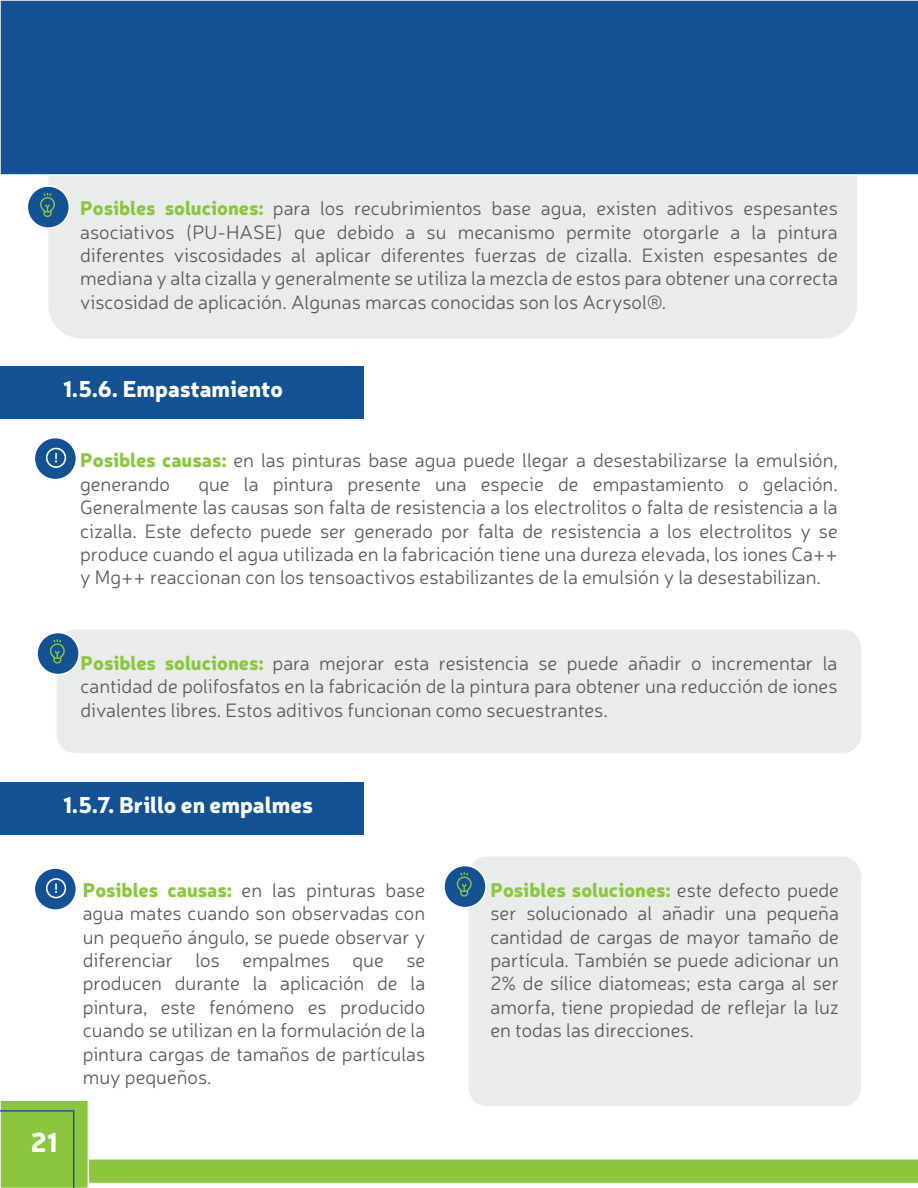
<style>
.page{position:relative;width:918px;height:1188px;background:#fff}
.page>*{position:absolute;margin:0;border:0;box-sizing:border-box;transform-origin:0 0}
.t1{font:900 27px "Neris";color:#fff}
.t2{font:900 22.5px "Neris";color:#fff}
.t3{font:300 19.5px/23.4px "Neris";color:#575a5b;text-align:justify}
.s1{font-weight:900;color:#8bc63e}
</style>
<div class="page">
<div style="left:48px;top:138px;width:809px;height:201px;background:#e9ecea;border-radius:34px"></div>
<hr style="left:917px;top:586px;width:1px;height:53px;background:#135193">
<hr style="left:917px;top:913px;width:1px;height:52px;background:#135193">
<div style="left:0;top:0;width:918px;height:176px;background:#135193"></div>
<div style="left:0;top:367px;width:363px;height:52px;background:#135193"></div>
<div style="left:0;top:782px;width:363px;height:53px;background:#135193"></div>
<hr style="left:917px;top:201px;width:1px;height:52px;background:#135193">
<div style="left:469px;top:857px;width:392px;height:249px;background:#e9ecea;border-radius:19px"></div>
<div style="left:57px;top:629px;width:804px;height:124px;background:#e9ecea;border-radius:19px"></div>
<svg style="left:0;top:1099px;width:918px;height:89px"></svg>
<div style="left:27px;top:186px;width:42px;height:42px;background:#135193;border-radius:50%"></div>
<div style="left:27px;top:185px;width:43px;height:44px;border:2px solid #fff;border-radius:50%"></div>
<svg style="left:40px;top:193px;width:15px;height:24px"></svg>
<div style="left:37px;top:633px;width:42px;height:42px;background:#135193;border-radius:50%"></div>
<div style="left:36px;top:632px;width:44px;height:43px;border:2px solid #fff;border-radius:50%"></div>
<svg style="left:50px;top:639px;width:15px;height:25px"></svg>
<div style="left:444px;top:866px;width:42px;height:42px;background:#135193;border-radius:50%"></div>
<div style="left:443px;top:865px;width:44px;height:43px;border:2px solid #fff;border-radius:50%"></div>
<svg style="left:457px;top:872px;width:15px;height:25px"></svg>
<div style="left:34px;top:438px;width:42px;height:42px;background:#135193;border-radius:50%"></div>
<div style="left:34px;top:437px;width:43px;height:43px;border:2px solid #fff;border-radius:50%"></div>
<svg style="left:46px;top:447px;width:20px;height:21px"></svg>
<div style="left:34px;top:868px;width:42px;height:42px;background:#135193;border-radius:50%"></div>
<div style="left:34px;top:867px;width:43px;height:44px;border:2px solid #fff;border-radius:50%"></div>
<svg style="left:46px;top:878px;width:20px;height:20px"></svg>
<p class="t3" style="left:80px;top:196px;width:759px"><span class="s1">Posibles soluciones:</span> para los recubrimientos base agua, existen aditivos espesantes asociativos (PU-HASE) que debido a su mecanismo permite otorgarle a la pintura diferentes viscosidades al aplicar diferentes fuerzas de cizalla. Existen espesantes de mediana y alta cizalla y generalmente se utiliza la mezcla de estos para obtener una correcta viscosidad de aplicación. Algunas marcas conocidas son los Acrysol®.</p>
<p class="t2" style="left:63px;top:372px;width:221px">1.5.6. Empastamiento</p>
<p class="t3" style="left:80px;top:448px;width:759px"><span class="s1">Posibles causas:</span> en las pinturas base agua puede llegar a desestabilizarse la emulsión, generando</p>
<p class="t3" style="left:80px;top:472px;width:759px;text-indent:118px">que la pintura presente una especie de empastamiento o gelación.<br>Generalmente las causas son falta de resistencia a los electrolitos o falta de resistencia a la cizalla. Este defecto puede ser generado por falta de resistencia a los electrolitos y se produce cuando el agua utilizada en la fabricación tiene una dureza elevada, los iones Ca++ y Mg++ reaccionan con los tensoactivos estabilizantes de la emulsión y la desestabilizan.</p>
<p class="t3" style="left:81px;top:651px;width:758px"><span class="s1">Posibles soluciones:</span> para mejorar esta resistencia se puede añadir o incrementar la cantidad de polifosfatos en la fabricación de la pintura para obtener una reducción de iones divalentes libres. Estos aditivos funcionan como secuestrantes.</p>
<p class="t2" style="left:63px;top:788px;width:251px">1.5.7. Brillo en empalmes</p>
<h1 class="t1" style="left:31px;top:1123px;width:28px">21</h1>
<p class="t3" style="left:83px;top:878px;width:344px"><span class="s1">Posibles causas:</span> en las pinturas base agua mates cuando son observadas con un pequeño ángulo, se puede observar y diferenciar los empalmes que se producen durante la aplicación de la pintura, este fenómeno es producido cuando se utilizan en la formulación de la pintura cargas de tamaños de partículas muy pequeños.</p>
<p class="t3" style="left:491px;top:878px;width:350px"><span class="s1">Posibles soluciones:</span> este defecto puede ser solucionado al añadir una pequeña cantidad de cargas de mayor tamaño de partícula. También se puede adicionar un 2% de sílice diatomeas; esta carga al ser amorfa, tiene propiedad de reflejar la luz en todas las direcciones.</p>
</div>
